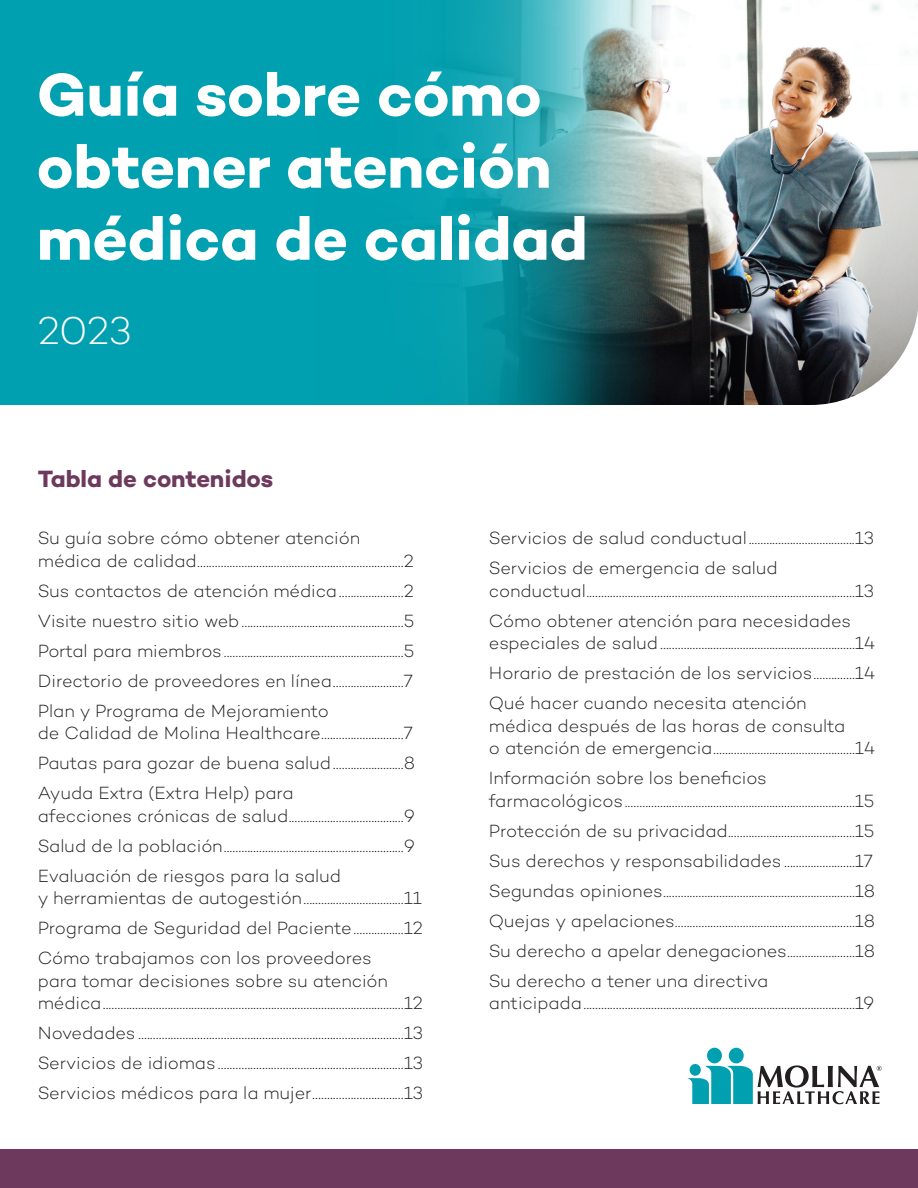
<style>
.page{position:relative;width:918px;height:1188px;background:#fff}
.page>*{position:absolute;margin:0;border:0;box-sizing:border-box;transform-origin:0 0}
.t1{font:700 61.65px/72px "Campton";letter-spacing:-.005em;color:#fff}
.t2{font:300 39.6px "Campton";color:#fff}
.t3{font:700 24px "Campton";letter-spacing:-.005em;color:#6d3a5d}
.t4{font:300 18px/22.5px "Campton";letter-spacing:-.01em;color:#231f20}
</style>
<div class="page">
<img style="left:656px;top:0;width:262px;height:405px">
<div style="left:0;top:0;width:608px;height:405px;background:#00a0b0"></div>
<img style="left:447px;top:0;width:209px;height:405px">
<div style="left:0;top:1149px;width:918px;height:39px;background:#6d3a5d"></div>
<div style="left:729px;top:1048px;width:15px;height:15px;background:#00a0b0;border-radius:50%"></div>
<div style="left:707px;top:1048px;width:15px;height:15px;background:#00a0b0;border-radius:50%"></div>
<svg style="left:687px;top:1065px;width:195px;height:39px"></svg>
<div style="left:690px;top:1064px;width:11px;height:12px;background:#00a0b0;border-radius:50%"></div>
<h1 class="t1" style="left:37px;top:58px;width:553px">Guía sobre cómo obtener atención médica de calidad</h1>
<p class="t2" style="left:38px;top:306px;width:96px">2023</p>
<h2 class="t3" style="left:38px;top:464px;width:237px">Tabla de contenidos</h2>
<p class="t4" style="left:38px;top:527px;width:378px">Su guía sobre cómo obtener atención médica de calidad......................................................................2</p>
<p class="t4" style="left:38px;top:579px;width:378px">Sus contactos de atención médica......................2</p>
<p class="t4" style="left:38px;top:609px;width:378px">Visite nuestro sitio web.......................................................5</p>
<p class="t4" style="left:38px;top:639px;width:378px">Portal para miembros.............................................................5</p>
<p class="t4" style="left:38px;top:669px;width:377px">Directorio de proveedores en línea........................7</p>
<p class="t4" style="left:38px;top:699px;width:377px">Plan y Programa de Mejoramiento<br>de Calidad de Molina Healthcare............................7</p>
<p class="t4" style="left:38px;top:752px;width:379px">Pautas para gozar de buena salud ........................8</p>
<p class="t4" style="left:38px;top:782px;width:379px">Ayuda Extra (Extra Help) para<br>afecciones crónicas de salud.......................................9</p>
<p class="t4" style="left:38px;top:834px;width:379px">Salud de la población.............................................................9</p>
<p class="t4" style="left:38px;top:864px;width:386px">Evaluación de riesgos para la salud<br>y herramientas de autogestión..................................11</p>
<p class="t4" style="left:38px;top:917px;width:387px">Programa de Seguridad del Paciente .................12</p>
<p class="t4" style="left:38px;top:947px;width:387px">Cómo trabajamos con los proveedores<br>para tomar decisiones sobre su atención médica......................................................................................................12</p>
<p class="t4" style="left:38px;top:1022px;width:387px">Novedades ..........................................................................................13</p>
<p class="t4" style="left:38px;top:1052px;width:387px">Servicios de idiomas...............................................................13</p>
<p class="t4" style="left:38px;top:1082px;width:387px">Servicios médicos para la mujer...............................13</p>
<p class="t4" style="left:489px;top:527px;width:387px">Servicios de salud conductual....................................13</p>
<p class="t4" style="left:489px;top:557px;width:387px">Servicios de emergencia de salud conductual...........................................................................................13</p>
<p class="t4" style="left:489px;top:609px;width:388px">Cómo obtener atención para necesidades especiales de salud..................................................................14</p>
<p class="t4" style="left:489px;top:662px;width:388px">Horario de prestación de los servicios..............14</p>
<p class="t4" style="left:489px;top:692px;width:388px">Qué hacer cuando necesita atención<br>médica después de las horas de consulta<br>o atención de emergencia................................................14</p>
<p class="t4" style="left:489px;top:767px;width:387px">Información sobre los beneficios farmacológicos..............................................................................15</p>
<p class="t4" style="left:489px;top:819px;width:387px">Protección de su privacidad...........................................15</p>
<p class="t4" style="left:489px;top:849px;width:386px">Sus derechos y responsabilidades ........................17</p>
<p class="t4" style="left:489px;top:879px;width:388px">Segundas opiniones.................................................................18</p>
<p class="t4" style="left:489px;top:909px;width:388px">Quejas y apelaciones.............................................................18</p>
<p class="t4" style="left:489px;top:939px;width:388px">Su derecho a apelar denegaciones.......................18</p>
<p class="t4" style="left:489px;top:969px;width:387px">Su derecho a tener una directiva anticipada............................................................................................19</p>
</div>
